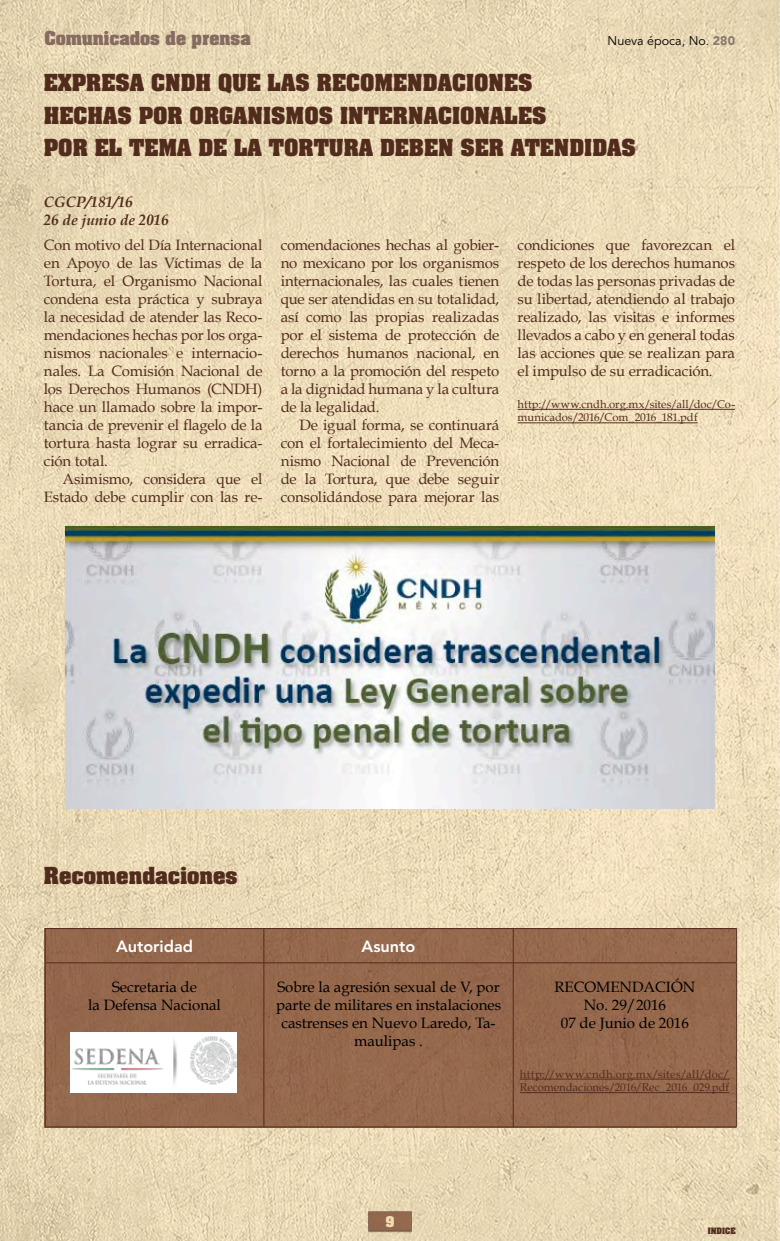
<style>
.page{position:relative;width:780px;height:1241px;background:#fff}
.page>*{position:absolute;margin:0;border:0;box-sizing:border-box;transform-origin:0 0}
.Tit_01_CAFE{font:700 20px "Aachen Std";color:#512c1d}
.t1{font:700 16.25px "Aachen Std";color:#866b61}
.t2{font:800 16.25px "Avenir LT Std";color:#fff}
.body_c_tab{font:15px/18px "Book Antiqua";letter-spacing:-.01em;color:#512c1d;text-align:justify}
.body{font:15px/18px "Book Antiqua";letter-spacing:-.01em;color:#512c1d;text-align:justify}
.t3{font:15px/18px "Book Antiqua";color:#000;text-align:center}
.fechas{font:italic 700 15px "Book Antiqua";color:#512c1d}
.t4{font:12.5px "Avenir LT Std";color:#000}
.t5{font:700 12.5px "Aachen Std";color:#f4dbb2}
.links{font:11.25px/13.5px "Book Antiqua";color:#532e1f}
.Tit_claro{font:700 7.5px "Aachen Std";color:#512c1d}
.s1{font-weight:900;color:#88786d}
</style>
<div class="page">
<img style="left:0;top:0;width:779px;height:1240px">
<img style="left:368px;top:1204px;width:43px;height:32px">
<img style="left:65px;top:526px;width:650px;height:282px">
<hr style="left:517px;top:409px;width:218px;height:1px;background:#532e1f">
<hr style="left:517px;top:422px;width:180px;height:1px;background:#532e1f">
<div style="left:44px;top:928px;width:691px;height:199px;background:#95694d"></div>
<hr style="left:45px;top:928px;width:1px;height:34px;background:#512c1d">
<hr style="left:45px;top:962px;width:1px;height:164px;background:#512c1d">
<hr style="left:45px;top:928px;width:219px;height:1px;background:#512c1d">
<hr style="left:264px;top:928px;width:249px;height:1px;background:#512c1d">
<hr style="left:513px;top:928px;width:223px;height:1px;background:#512c1d">
<hr style="left:263px;top:928px;width:1px;height:34px;background:#512c1d">
<hr style="left:513px;top:928px;width:1px;height:34px;background:#512c1d">
<hr style="left:736px;top:928px;width:1px;height:34px;background:#512c1d">
<hr style="left:263px;top:962px;width:1px;height:164px;background:#512c1d">
<hr style="left:513px;top:962px;width:1px;height:164px;background:#512c1d">
<hr style="left:736px;top:962px;width:1px;height:164px;background:#512c1d">
<hr style="left:45px;top:962px;width:219px;height:1px;background:#512c1d">
<hr style="left:264px;top:962px;width:249px;height:1px;background:#512c1d">
<hr style="left:513px;top:962px;width:223px;height:1px;background:#512c1d">
<hr style="left:45px;top:1126px;width:219px;height:1px;background:#512c1d">
<hr style="left:264px;top:1126px;width:249px;height:1px;background:#512c1d">
<hr style="left:513px;top:1126px;width:223px;height:1px;background:#512c1d">
<hr style="left:520px;top:1078px;width:209px;height:1px;background:#532e1f">
<hr style="left:520px;top:1092px;width:209px;height:1px;background:#532e1f">
<img style="left:71px;top:1032px;width:165px;height:60px">
<p class="t1" style="left:44px;top:26px;width:208px">Comunicados de prensa</p>
<p class="t4" style="left:607px;top:34px;width:129px">Nueva época, No. <span class="s1">280</span></p>
<p class="Tit_01_CAFE" style="left:44px;top:68px;width:490px">EXPRESA CNDH QUE LAS RECOMENDACIONES</p>
<p class="Tit_01_CAFE" style="left:44px;top:101px;width:504px">HECHAS POR ORGANISMOS INTERNACIONALES</p>
<p class="Tit_01_CAFE" style="left:44px;top:133px;width:593px">POR EL TEMA DE LA TORTURA DEBEN SER ATENDIDAS</p>
<p class="fechas" style="left:44px;top:193px;width:91px">CGCP/181/16</p>
<p class="fechas" style="left:44px;top:211px;width:127px">26 de junio de 2016</p>
<p class="body" style="left:44px;top:236px;width:220px">Con motivo del Día Internacional en Apoyo de las Víctimas de la Tortura, el Organismo Nacional condena esta práctica y subraya la necesidad de atender las Reco&shy;mendaciones hechas por los orga&shy;nismos nacionales e internacio&shy;nales. La Comisión Nacional de los Derechos Humanos (CNDH) hace un llamado sobre la impor&shy;tancia de prevenir el flagelo de la tortura hasta lograr su erradica&shy;ción total.</p>
<p class="body_c_tab" style="left:44px;top:470px;width:220px;text-align:right">Asimismo, considera que el<br>Estado debe cumplir con las re-</p>
<p class="body_c_tab" style="left:281px;top:236px;width:220px">comendaciones hechas al gobier&shy;no mexicano por los organismos internacionales, las cuales tienen que ser atendidas en su totalidad, así como las propias realizadas por el sistema de protección de derechos humanos nacional, en torno a la promoción del respeto a la dignidad humana y la cultura de la legalidad.</p>
<p class="body_c_tab" style="left:281px;top:416px;width:220px;text-indent:19px">De igual forma, se continuará con el fortalecimiento del Meca&shy;nismo Nacional de Prevención de la Tortura, que debe seguir consolidándose para mejorar las</p>
<p class="body_c_tab" style="left:517px;top:236px;width:219px">condiciones que favorezcan el respeto de los derechos humanos de todas las personas privadas de su libertad, atendiendo al trabajo realizado, las visitas e informes llevados a cabo y en general todas las acciones que se realizan para el impulso de su erradicación.</p>
<p class="links" style="left:517px;top:397px;width:219px">http://www.cndh.org.mx/sites/all/doc/Co&shy;municados/2016/Com_2016_181.pdf</p>
<p class="Tit_01_CAFE" style="left:44px;top:860px;width:195px">Recomendaciones</p>
<p class="t2" style="left:116px;top:936px;width:79px">Autoridad</p>
<p class="t2" style="left:361px;top:936px;width:55px">Asunto</p>
<p class="t3" style="left:88px;top:977px;width:134px">Secretaria de<br>la Defensa Nacional</p>
<p class="t3" style="left:276px;top:977px;width:226px">Sobre la agresión sexual de V, por parte de militares en instalaciones castrenses en Nuevo Laredo, Ta&shy;maulipas .</p>
<p class="t3" style="left:554px;top:977px;width:142px">RECOMENDACIÓN<br>No. 29/2016<br>07 de Junio de 2016</p>
<p class="links" style="left:520px;top:1066px;width:211px">http://www.cndh.org.mx/sites/all/doc/<br>Recomendaciones/2016/Rec_2016_029.pdf</p>
<p class="t5" style="left:386px;top:1212px;width:10px">9</p>
<p class="Tit_claro" style="left:707px;top:1224px;width:29px">INDICE</p>
</div>
